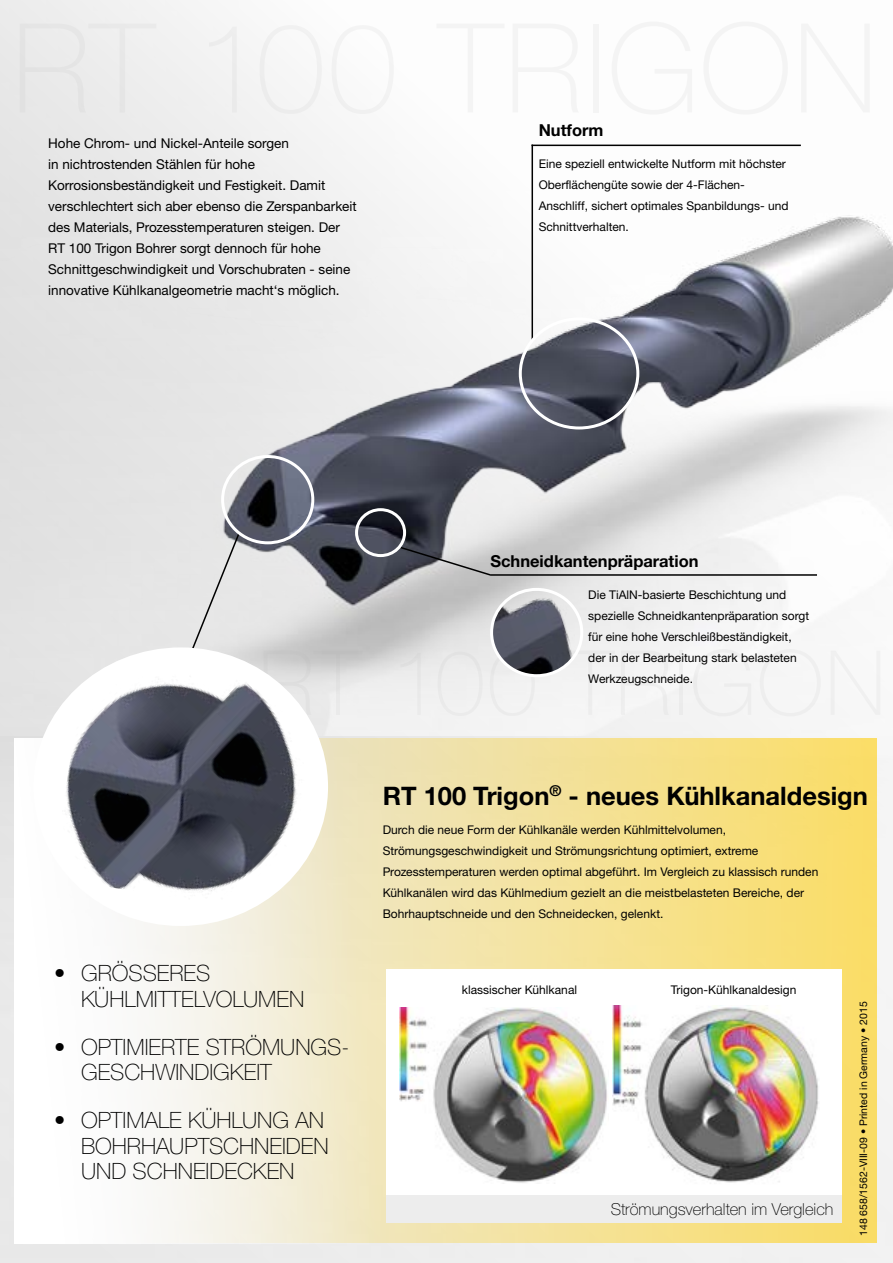
<style>
.page{position:relative;width:893px;height:1263px;background:#fff}
.page>*{position:absolute;margin:0;border:0;box-sizing:border-box;transform-origin:0 0}
.t1{font:700 25.5px "Helvetica Neue LTW1 G";color:#000}
.t2{font:100 22.5px/25.5px "Helvetica Neue LTW1 G";color:#000}
.t3{font:700 16.5px "Helvetica Neue LTW1 G";color:#000}
.t4{font:100 16.5px "Helvetica Neue LTW1 G";color:#000}
.t5{font:13.5px/21px "Helvetica Neue LTW1 G";color:#000}
.t6{font:12px/21px "Helvetica Neue LTW1 G";color:#000}
.t7{font:10.5px "Helvetica Neue LTW1 G";color:#000}
</style>
<div class="page">
<img style="left:0;top:736px;width:893px;height:527px">
<div style="left:15px;top:738px;width:860px;height:505px;background:linear-gradient(to right,#f7faff,#f5d762)"></div>
<div style="left:387px;top:969px;width:455px;height:226px;background:#fff"></div>
<img style="left:400px;top:1008px;width:207px;height:175px">
<img style="left:612px;top:1005px;width:207px;height:178px">
<img style="left:0;top:0;width:893px;height:736px">
<svg style="left:191px;top:453px;width:125px;height:198px;background:#b9babe"></svg>
<div style="left:33px;top:647px;width:295px;height:279px;background:#fff;border-radius:50%"></div>
<hr style="left:531px;top:145px;width:2px;height:196px;background:#000">
<img style="left:51px;top:661px;width:272px;height:248px">
<svg style="left:488px;top:586px;width:97px;height:93px"></svg>
<svg style="left:399px;top:546px;width:93px;height:31px;background:#99999d"></svg>
<div style="left:355px;top:508px;width:51px;height:49px;border:3px solid #fff;border-radius:50%"></div>
<hr style="left:531px;top:145px;width:270px;height:1px;background:#000">
<hr style="left:490px;top:574px;width:327px;height:2px;background:#000">
<div style="left:519px;top:317px;width:120px;height:112px;border:3px solid #fff;border-radius:50%"></div>
<div style="left:387px;top:1195px;width:455px;height:27px;background:#ededed"></div>
<p class="t5" style="left:48px;top:133px;width:310px">Hohe Chrom- und Nickel-Anteile sorgen<br>in nichtrostenden Stählen für hohe Korrosionsbeständigkeit und Festigkeit. Damit verschlechtert sich aber ebenso die Zerspanbarkeit des Materials, Prozesstemperaturen steigen. Der RT 100 Trigon Bohrer sorgt dennoch für hohe Schnittgeschwindigkeit und Vorschubraten - seine innovative Kühlkanalgeometrie macht‘s möglich.</p>
<h3 class="t3" style="left:539px;top:120px;width:66px">Nutform</h3>
<p class="t6" style="left:539px;top:153px;width:251px">Eine speziell entwickelte Nutform mit höchster Oberflächengüte sowie der 4-Flächen-Anschliff, sichert optimales Spanbildungs- und Schnittverhalten.</p>
<h3 class="t3" style="left:490px;top:551px;width:210px">Schneidkantenpräparation</h3>
<p class="t6" style="left:588px;top:584px;width:223px">Die TiAlN-basierte Beschichtung und spezielle Schneidkantenpräparation sorgt für eine hohe Verschleißbeständigkeit, der in der Bearbeitung stark belasteten Werkzeugschneide.</p>
<h2 class="t2" style="left:81px;top:961px;width:225px;text-indent:-27px">• GRÖSSERES<br>KÜHLMITTELVOLUMEN</h2>
<h2 class="t2" style="left:81px;top:1034px;width:270px;text-indent:-27px">• OPTIMIERTE STRÖMUNGS-<br>GESCHWINDIGKEIT</h2>
<h2 class="t2" style="left:81px;top:1108px;width:249px;text-indent:-27px">• OPTIMALE KÜHLUNG AN<br>BOHRHAUPTSCHNEIDEN<br>UND SCHNEIDECKEN</h2>
<h1 class="t1" style="left:383px;top:781px;width:487px">RT 100 Trigon<sup>®</sup> - neues Kühlkanaldesign</h1>
<p class="t6" style="left:383px;top:819px;width:437px">Durch die neue Form der Kühlkanäle werden Kühlmittelvolumen, Strömungsgeschwindigkeit und Strömungsrichtung optimiert, extreme Prozesstemperaturen werden optimal abgeführt. Im Vergleich zu klassisch runden Kühlkanälen wird das Kühlmedium gezielt an die meistbelasteten Bereiche, der Bohrhauptschneide und den Schneidecken, gelenkt.</p>
<p class="t6" style="left:462px;top:979px;width:117px">klassischer Kühlkanal</p>
<p class="t6" style="left:671px;top:979px;width:127px">Trigon-Kühlkanaldesign</p>
<h3 class="t4" style="left:611px;top:1199px;width:224px">Strömungsverhalten im Vergleich</h3>
<p class="t7" style="left:857px;top:1236px;width:236px;rotate:-90deg">148 658/1562-VIII-09 • Printed in Germany • 2015</p>
</div>
